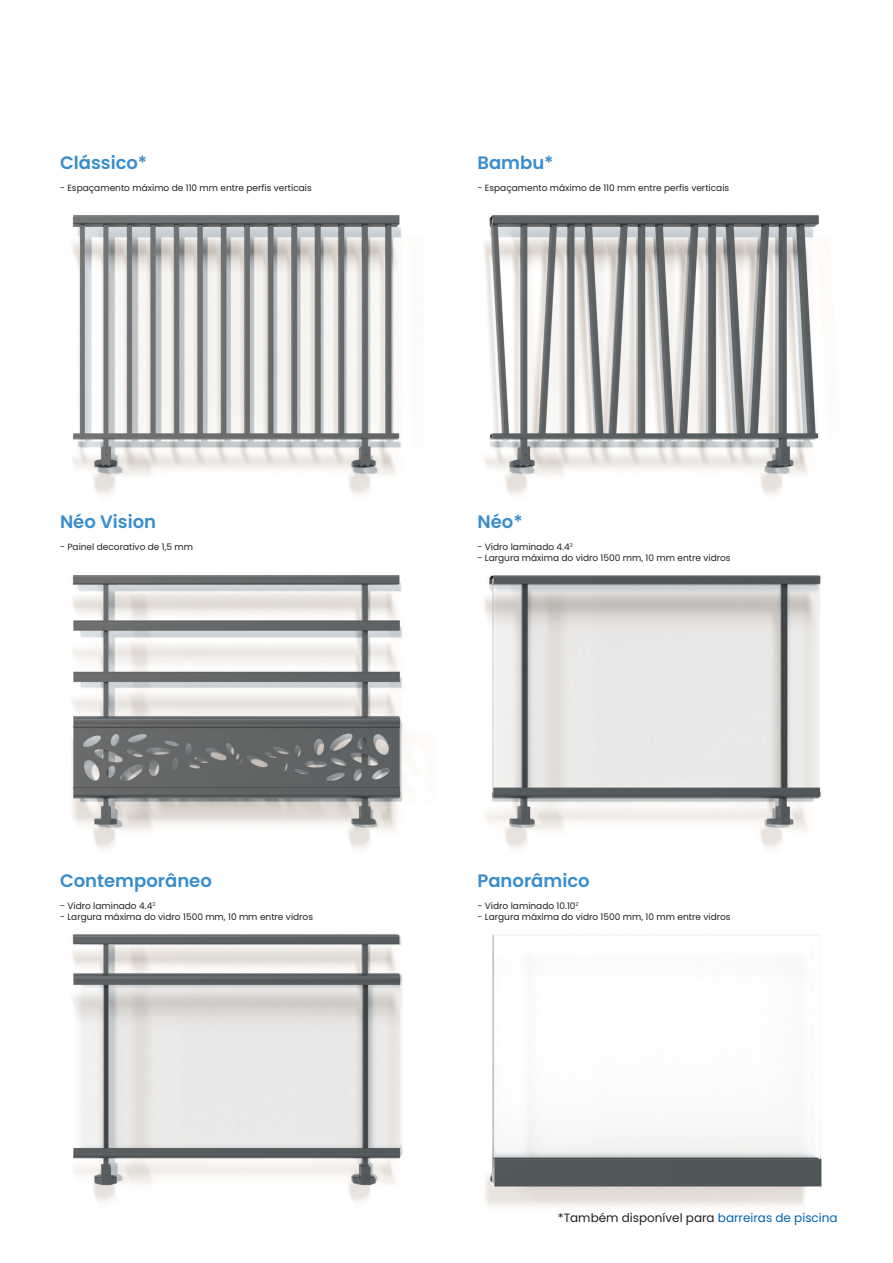
<style>
.page{position:relative;width:893px;height:1263px;background:#fff}
.page>*{position:absolute;margin:0;border:0;box-sizing:border-box;transform-origin:0 0}
.t1{font:600 18px "Poppins";color:#398dcc}
.t2{font:12px "Poppins";color:#231f20}
.t3{font:9px "Poppins";color:#231f20}
.s1{color:#0162b0}
</style>
<div class="page">
<img style="left:71px;top:215px;width:751px;height:993px">
<h1 class="t1" style="left:60px;top:152px;width:89px">Clássico*</h1>
<p class="t3" style="left:60px;top:182px;width:253px">- Espaçamento máximo de 110 mm entre perfis verticais</p>
<h1 class="t1" style="left:60px;top:511px;width:98px">Néo Vision</h1>
<p class="t3" style="left:60px;top:541px;width:135px">- Painel decorativo de 1,5 mm</p>
<h1 class="t1" style="left:60px;top:871px;width:153px">Contemporâneo</h1>
<p class="t3" style="left:60px;top:901px;width:97px">- Vidro laminado 4.4<sup>2</sup></p>
<p class="t3" style="left:60px;top:911px;width:255px">- Largura máxima do vidro 1500 mm, 10 mm entre vidros</p>
<h1 class="t1" style="left:477px;top:152px;width:78px">Bambu*</h1>
<p class="t3" style="left:477px;top:182px;width:253px">- Espaçamento máximo de 110 mm entre perfis verticais</p>
<h1 class="t1" style="left:477px;top:511px;width:47px">Néo*</h1>
<p class="t3" style="left:477px;top:541px;width:97px">- Vidro laminado 4.4<sup>2</sup></p>
<p class="t3" style="left:477px;top:552px;width:255px">- Largura máxima do vidro 1500 mm, 10 mm entre vidros</p>
<h1 class="t1" style="left:477px;top:871px;width:114px">Panorâmico</h1>
<p class="t3" style="left:477px;top:901px;width:103px">- Vidro laminado 10.10<sup>2</sup></p>
<p class="t3" style="left:477px;top:911px;width:255px">- Largura máxima do vidro 1500 mm, 10 mm entre vidros</p>
<h2 class="t2" style="left:558px;top:1211px;width:281px">*Também disponível para <span class="s1">barreiras de piscina</span></h2>
</div>
